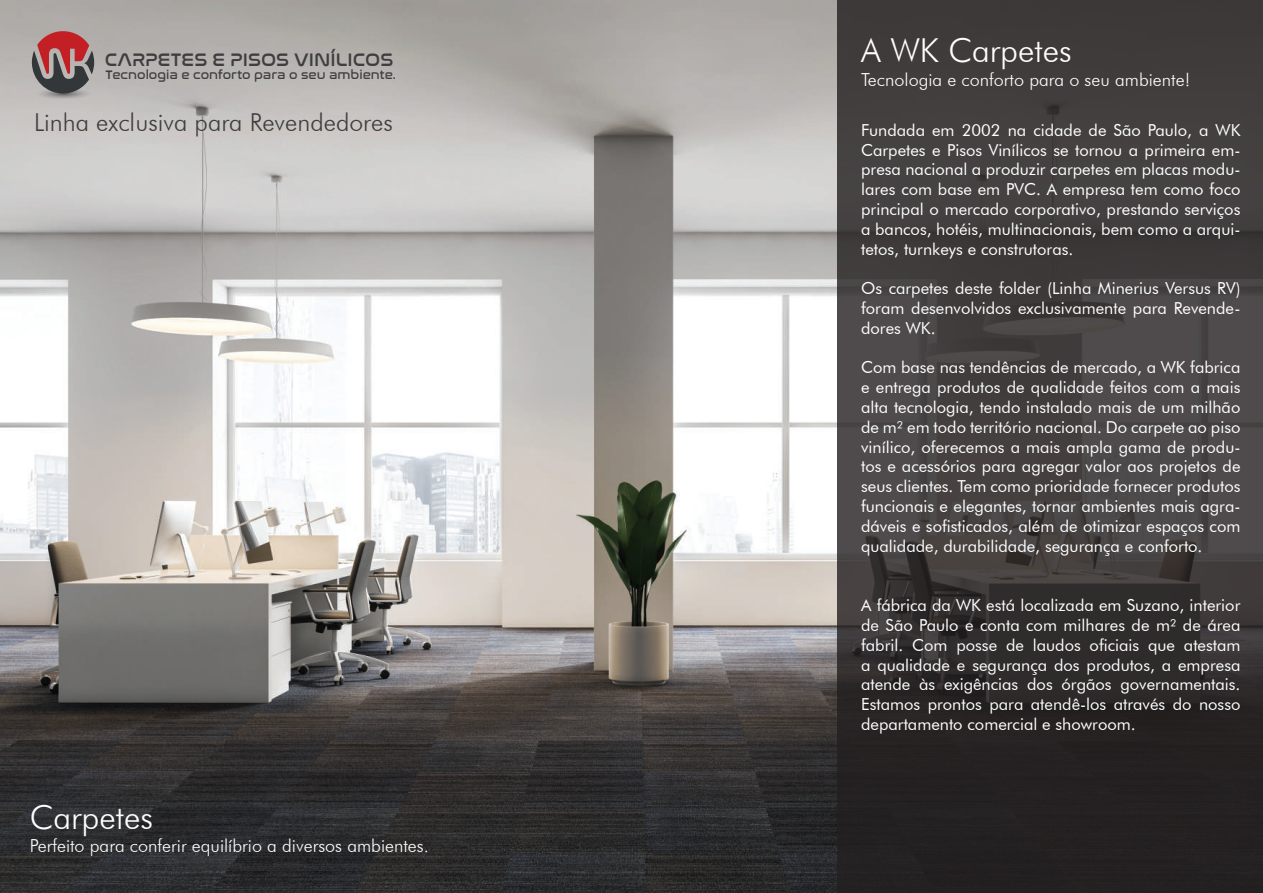
<style>
.page{position:relative;width:1263px;height:893px;background:#fff}
.page>*{position:absolute;margin:0;border:0;box-sizing:border-box;transform-origin:0 0}
.t1{font:300 33px "Futura BT";color:#fff}
.t2{font:300 24.75px "Futura BT";color:#3e3e3f}
.t3{font:18.6px "Nasalization Rg";color:#3e3e3f}
.t4{font:300 18px "Futura BT";color:#fff}
.t5{font:16.5px/19.8px "Futura BT";color:#fff;text-align:justify}
.t6{font:12.6px "Nasalization Rg";color:#3e3e3f}
</style>
<div class="page">
<img style="left:0;top:0;width:838px;height:893px">
<svg style="left:30px;top:31px;width:67px;height:69px;background:#986f70"></svg>
<svg style="left:838px;top:0;width:425px;height:893px;background:#3b3737"></svg>
<p class="t3" style="left:105px;top:43px;width:290px">CARPETES E PISOS VINÍLICOS</p>
<p class="t6" style="left:105px;top:64px;width:292px">Tecnologia e conforto para o seu ambiente.</p>
<h1 class="t1" style="left:861px;top:30px;width:212px">A WK Carpetes</h1>
<p class="t4" style="left:861px;top:69px;width:331px">Tecnologia e conforto para o seu ambiente!</p>
<h2 class="t2" style="left:34px;top:107px;width:360px">Linha exclusiva para Revendedores</h2>
<p class="t5" style="left:861px;top:120px;width:381px">Fundada em 2002 na cidade de São Paulo, a WK Carpetes e Pisos Vinílicos se tornou a primeira em&shy;presa nacional a produzir carpetes em placas modu&shy;lares com base em PVC. A empresa tem como foco principal o mercado corporativo, prestando serviços a bancos, hotéis, multinacionais, bem como a arqui&shy;tetos, turnkeys e construtoras.</p>
<p class="t5" style="left:861px;top:278px;width:381px">Os carpetes deste folder (Linha Minerius Versus RV) foram desenvolvidos exclusivamente para Revende&shy;dores WK.</p>
<p class="t5" style="left:861px;top:358px;width:381px">Com base nas tendências de mercado, a WK fabrica e entrega produtos de qualidade feitos com a mais alta tecnologia, tendo instalado mais de um milhão de m² em todo território nacional. Do carpete ao piso vinílico, oferecemos a mais ampla gama de produ&shy;tos e acessórios para agregar valor aos projetos de seus clientes. Tem como prioridade fornecer produtos funcionais e elegantes, tornar ambientes mais agra&shy;dáveis e sofisticados, além de otimizar espaços com qualidade, durabilidade, segurança e conforto.</p>
<h1 class="t1" style="left:30px;top:797px;width:125px">Carpetes</h1>
<p class="t4" style="left:30px;top:835px;width:401px">Perfeito para conferir equilíbrio a diversos ambientes.</p>
<p class="t5" style="left:861px;top:595px;width:381px">A fábrica da WK está localizada em Suzano, interior de São Paulo e conta com milhares de m² de área fabril. Com posse de laudos oficiais que atestam a qualidade e segurança dos produtos, a empresa atende às exigências dos órgãos governamentais.<br>Estamos prontos para atendê-los através do nosso departamento comercial e showroom.</p>
</div>
